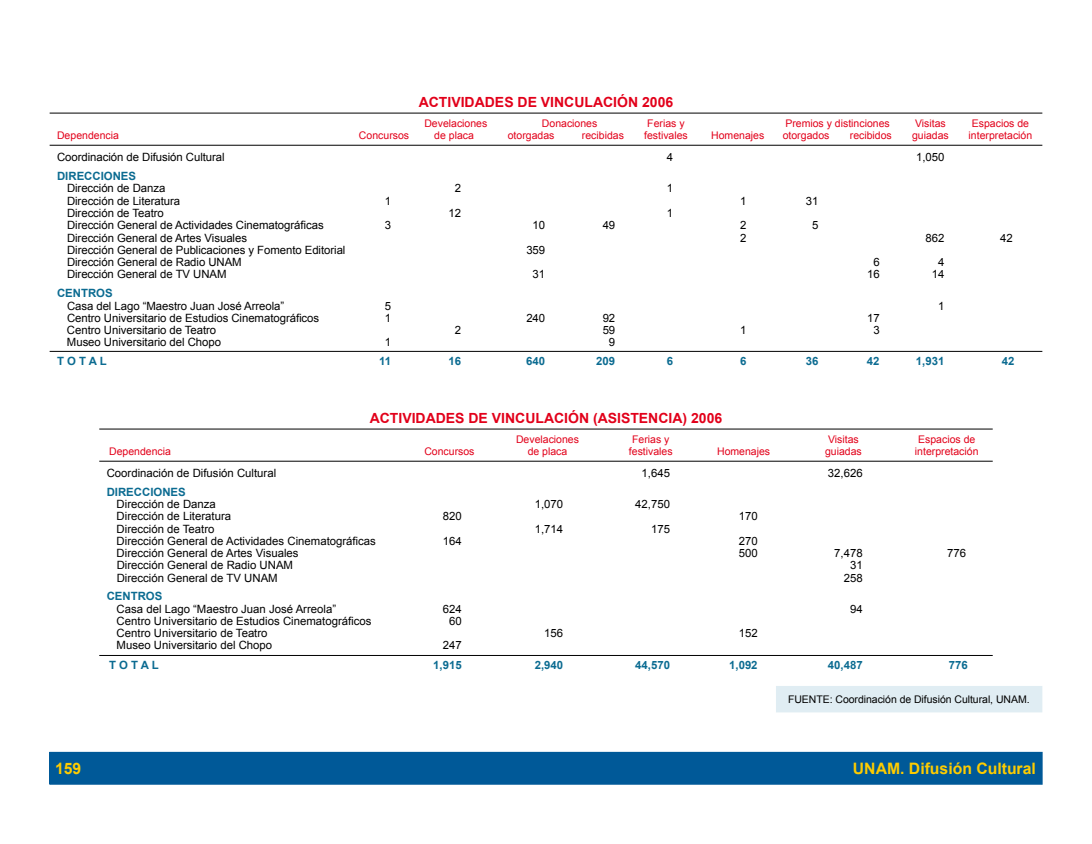
<style>
.page{position:relative;width:1092px;height:844px;background:#fff}
.page>*{position:absolute;margin:0;border:0;box-sizing:border-box;transform-origin:0 0}
.t1{font:700 15.75px "Arial";color:#fecc00}
.t2{font:700 14px "Arial";color:#e2001a}
.t3{font:11.38px "Arial";letter-spacing:-.005em;color:#000}
.t4{font:700 11.38px "Arial";color:#0b6b91}
.t5{font:10.5px "Arial";color:#e2001a}
.t6{font:10.5px "Arial";letter-spacing:-.005em;color:#000}
</style>
<div class="page">
<div style="left:50px;top:752px;width:992px;height:32px;background:#005998"></div>
<div style="left:776px;top:686px;width:265px;height:25px;background:#e0edf3"></div>
<div style="left:776px;top:685px;width:266px;height:27px;border:2px solid #e0edf3"></div>
<hr style="left:50px;top:113px;width:992px;height:1px;background:#000">
<hr style="left:50px;top:145px;width:992px;height:1px;background:#000">
<hr style="left:50px;top:351px;width:992px;height:1px;background:#000">
<hr style="left:99px;top:428px;width:893px;height:1px;background:#000">
<hr style="left:99px;top:461px;width:893px;height:1px;background:#000">
<hr style="left:99px;top:655px;width:893px;height:1px;background:#000">
<p class="t2" style="left:418px;top:94px;width:256px">ACTIVIDADES DE VINCULACIÓN 2006</p>
<p class="t5" style="left:424px;top:117px;width:65px">Develaciones</p>
<p class="t5" style="left:542px;top:117px;width:57px">Donaciones</p>
<p class="t5" style="left:647px;top:117px;width:39px">Ferias y</p>
<p class="t5" style="left:785px;top:117px;width:106px">Premios y distinciones</p>
<p class="t5" style="left:914px;top:117px;width:32px">Visitas</p>
<p class="t5" style="left:971px;top:117px;width:59px">Espacios de</p>
<p class="t5" style="left:57px;top:129px;width:63px">Dependencia</p>
<p class="t5" style="left:359px;top:129px;width:52px">Concursos</p>
<p class="t5" style="left:434px;top:129px;width:41px">de placa</p>
<p class="t5" style="left:507px;top:129px;width:48px">otorgadas</p>
<p class="t5" style="left:582px;top:129px;width:44px">recibidas</p>
<p class="t5" style="left:644px;top:129px;width:45px">festivales</p>
<p class="t5" style="left:711px;top:129px;width:55px">Homenajes</p>
<p class="t5" style="left:782px;top:129px;width:48px">otorgados</p>
<p class="t5" style="left:849px;top:129px;width:44px">recibidos</p>
<p class="t5" style="left:911px;top:129px;width:38px">guiadas</p>
<p class="t5" style="left:968px;top:129px;width:65px">interpretación</p>
<p class="t3" style="left:57px;top:151px;width:169px">Coordinación de Difusión Cultural</p>
<p class="t3" style="left:666px;top:151px;width:8px">4</p>
<p class="t3" style="left:916px;top:151px;width:30px">1,050</p>
<p class="t4" style="left:57px;top:170px;width:80px">DIRECCIONES</p>
<p class="t3" style="left:67px;top:182px;width:100px">Dirección de Danza</p>
<p class="t3" style="left:455px;top:182px;width:8px">2</p>
<p class="t3" style="left:666px;top:182px;width:8px">1</p>
<p class="t3" style="left:67px;top:194px;width:115px">Dirección de Literatura</p>
<p class="t3" style="left:385px;top:194px;width:8px">1</p>
<p class="t3" style="left:740px;top:194px;width:8px">1</p>
<p class="t3" style="left:805px;top:194px;width:14px">31</p>
<p class="t3" style="left:67px;top:206px;width:98px">Dirección de Teatro</p>
<p class="t3" style="left:448px;top:206px;width:14px">12</p>
<p class="t3" style="left:666px;top:206px;width:8px">1</p>
<p class="t3" style="left:67px;top:219px;width:258px">Dirección General de Actividades Cinematográficas</p>
<p class="t3" style="left:385px;top:219px;width:8px">3</p>
<p class="t3" style="left:532px;top:219px;width:14px">10</p>
<p class="t3" style="left:602px;top:219px;width:14px">49</p>
<p class="t3" style="left:740px;top:219px;width:8px">2</p>
<p class="t3" style="left:812px;top:219px;width:8px">5</p>
<p class="t3" style="left:67px;top:231px;width:181px">Dirección General de Artes Visuales</p>
<p class="t3" style="left:740px;top:231px;width:8px">2</p>
<p class="t3" style="left:925px;top:231px;width:20px">862</p>
<p class="t3" style="left:1000px;top:231px;width:14px">42</p>
<p class="t3" style="left:67px;top:243px;width:280px">Dirección General de Publicaciones y Fomento Editorial</p>
<p class="t3" style="left:526px;top:243px;width:20px">359</p>
<p class="t3" style="left:67px;top:255px;width:176px">Dirección General de Radio UNAM</p>
<p class="t3" style="left:873px;top:255px;width:8px">6</p>
<p class="t3" style="left:938px;top:255px;width:8px">4</p>
<p class="t3" style="left:67px;top:268px;width:161px">Dirección General de TV UNAM</p>
<p class="t3" style="left:532px;top:268px;width:14px">31</p>
<p class="t3" style="left:867px;top:268px;width:14px">16</p>
<p class="t3" style="left:931px;top:268px;width:14px">14</p>
<p class="t4" style="left:57px;top:287px;width:57px">CENTROS</p>
<p class="t3" style="left:67px;top:299px;width:219px">Casa del Lago “Maestro Juan José Arreola”</p>
<p class="t3" style="left:385px;top:299px;width:8px">5</p>
<p class="t3" style="left:938px;top:299px;width:8px">1</p>
<p class="t3" style="left:67px;top:311px;width:254px">Centro Universitario de Estudios Cinematográficos</p>
<p class="t3" style="left:385px;top:311px;width:8px">1</p>
<p class="t3" style="left:526px;top:311px;width:20px">240</p>
<p class="t3" style="left:602px;top:311px;width:14px">92</p>
<p class="t3" style="left:867px;top:311px;width:14px">17</p>
<p class="t3" style="left:67px;top:323px;width:151px">Centro Universitario de Teatro</p>
<p class="t3" style="left:455px;top:323px;width:8px">2</p>
<p class="t3" style="left:602px;top:323px;width:14px">59</p>
<p class="t3" style="left:740px;top:323px;width:8px">1</p>
<p class="t3" style="left:873px;top:323px;width:8px">3</p>
<p class="t3" style="left:67px;top:336px;width:155px">Museo Universitario del Chopo</p>
<p class="t3" style="left:385px;top:336px;width:8px">1</p>
<p class="t3" style="left:609px;top:336px;width:8px">9</p>
<p class="t4" style="left:57px;top:354px;width:51px">T O T A L</p>
<p class="t4" style="left:379px;top:354px;width:14px">11</p>
<p class="t4" style="left:448px;top:354px;width:14px">16</p>
<p class="t4" style="left:526px;top:354px;width:20px">640</p>
<p class="t4" style="left:596px;top:354px;width:20px">209</p>
<p class="t4" style="left:666px;top:354px;width:8px">6</p>
<p class="t4" style="left:740px;top:354px;width:8px">6</p>
<p class="t4" style="left:805px;top:354px;width:14px">36</p>
<p class="t4" style="left:866px;top:354px;width:14px">42</p>
<p class="t4" style="left:915px;top:354px;width:30px">1,931</p>
<p class="t4" style="left:1001px;top:354px;width:14px">42</p>
<p class="t2" style="left:369px;top:410px;width:354px">ACTIVIDADES DE VINCULACIÓN (ASISTENCIA) 2006</p>
<p class="t5" style="left:516px;top:433px;width:65px">Develaciones</p>
<p class="t5" style="left:632px;top:433px;width:39px">Ferias y</p>
<p class="t5" style="left:828px;top:433px;width:32px">Visitas</p>
<p class="t5" style="left:918px;top:433px;width:59px">Espacios de</p>
<p class="t5" style="left:109px;top:445px;width:63px">Dependencia</p>
<p class="t5" style="left:424px;top:445px;width:52px">Concursos</p>
<p class="t5" style="left:527px;top:445px;width:41px">de placa</p>
<p class="t5" style="left:629px;top:445px;width:45px">festivales</p>
<p class="t5" style="left:717px;top:445px;width:55px">Homenajes</p>
<p class="t5" style="left:825px;top:445px;width:38px">guiadas</p>
<p class="t5" style="left:914px;top:445px;width:65px">interpretación</p>
<p class="t3" style="left:107px;top:466px;width:171px">Coordinación de Difusión Cultural</p>
<p class="t3" style="left:641px;top:466px;width:30px">1,645</p>
<p class="t3" style="left:827px;top:466px;width:36px">32,626</p>
<p class="t4" style="left:107px;top:485px;width:80px">DIRECCIONES</p>
<p class="t3" style="left:117px;top:497px;width:101px">Dirección de Danza</p>
<p class="t3" style="left:535px;top:497px;width:30px">1,070</p>
<p class="t3" style="left:635px;top:497px;width:36px">42,750</p>
<p class="t3" style="left:117px;top:510px;width:116px">Dirección de Literatura</p>
<p class="t3" style="left:442px;top:510px;width:20px">820</p>
<p class="t3" style="left:738px;top:510px;width:20px">170</p>
<p class="t3" style="left:117px;top:522px;width:99px">Dirección de Teatro</p>
<p class="t3" style="left:535px;top:522px;width:30px">1,714</p>
<p class="t3" style="left:651px;top:522px;width:20px">175</p>
<p class="t3" style="left:117px;top:534px;width:261px">Dirección General de Actividades Cinematográficas</p>
<p class="t3" style="left:442px;top:534px;width:20px">164</p>
<p class="t3" style="left:738px;top:534px;width:20px">270</p>
<p class="t3" style="left:117px;top:546px;width:183px">Dirección General de Artes Visuales</p>
<p class="t3" style="left:738px;top:546px;width:20px">500</p>
<p class="t3" style="left:834px;top:546px;width:30px">7,478</p>
<p class="t3" style="left:947px;top:546px;width:20px">776</p>
<p class="t3" style="left:117px;top:559px;width:178px">Dirección General de Radio UNAM</p>
<p class="t3" style="left:850px;top:559px;width:14px">31</p>
<p class="t3" style="left:117px;top:571px;width:162px">Dirección General de TV UNAM</p>
<p class="t3" style="left:843px;top:571px;width:20px">258</p>
<p class="t4" style="left:107px;top:589px;width:57px">CENTROS</p>
<p class="t3" style="left:117px;top:602px;width:221px">Casa del Lago “Maestro Juan José Arreola”</p>
<p class="t3" style="left:442px;top:602px;width:20px">624</p>
<p class="t3" style="left:850px;top:602px;width:14px">94</p>
<p class="t3" style="left:117px;top:614px;width:256px">Centro Universitario de Estudios Cinematográficos</p>
<p class="t3" style="left:449px;top:614px;width:14px">60</p>
<p class="t3" style="left:117px;top:626px;width:152px">Centro Universitario de Teatro</p>
<p class="t3" style="left:544px;top:626px;width:20px">156</p>
<p class="t3" style="left:738px;top:626px;width:20px">152</p>
<p class="t3" style="left:117px;top:638px;width:157px">Museo Universitario del Chopo</p>
<p class="t3" style="left:442px;top:638px;width:20px">247</p>
<p class="t4" style="left:109px;top:658px;width:51px">T O T A L</p>
<p class="t4" style="left:433px;top:658px;width:30px">1,915</p>
<p class="t4" style="left:535px;top:658px;width:30px">2,940</p>
<p class="t4" style="left:635px;top:658px;width:36px">44,570</p>
<p class="t4" style="left:729px;top:658px;width:30px">1,092</p>
<p class="t4" style="left:827px;top:658px;width:36px">40,487</p>
<p class="t4" style="left:948px;top:658px;width:20px">776</p>
<p class="t6" style="left:788px;top:693px;width:243px">FUENTE: Coordinación de Difusión Cultural, UNAM.</p>
<h1 class="t1" style="left:55px;top:759px;width:28px">159</h1>
<h1 class="t1" style="left:852px;top:759px;width:184px">UNAM. Difusión Cultural</h1>
</div>
